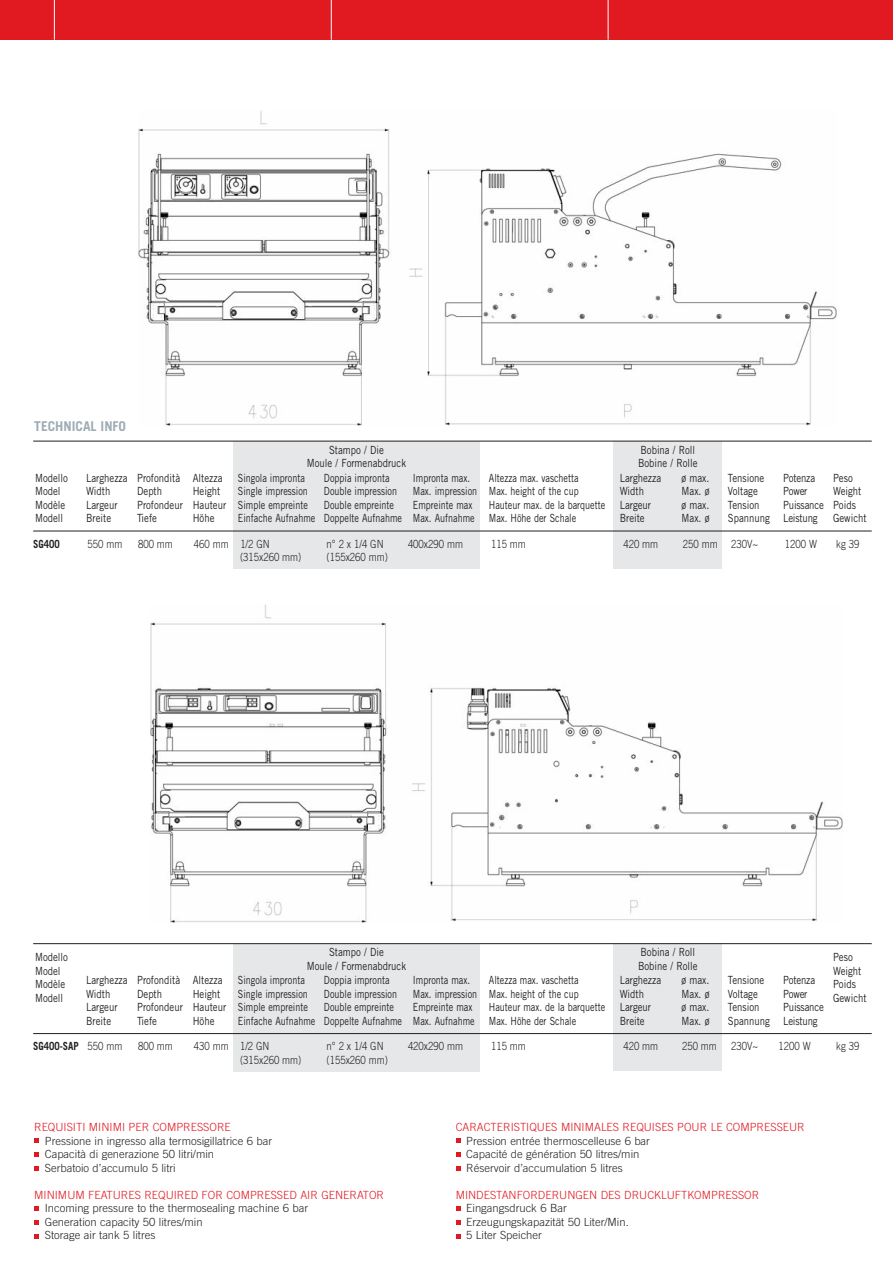
<style>
.page{position:relative;width:893px;height:1263px;background:#fff}
.page>*{position:absolute;margin:0;border:0;box-sizing:border-box;transform-origin:0 0}
.t1{font:700 13.5px "Trade Gothic LT Std";color:#9eacb5}
.t2{font:11.25px/13.5px "Trade Gothic LT Std";color:#231f20;scale:.85 1}
.t3{font:11.25px/13.5px "Trade Gothic LT Std";color:#231f20;scale:.8 1}
.t4{font:300 11.25px/13.5px "Trade Gothic LT Std";color:#231f20}
.t5{font:300 11.25px "Trade Gothic LT Std";color:#231f20;scale:.85 1}
.t6{font:300 11.25px "Trade Gothic LT Std";color:#e11a22}
.t7{font:11.25px/13.5px "Trade Gothic LT Std";letter-spacing:-.02em;color:#231f20;scale:.85 1}
.t8{font:700 11.25px "Trade Gothic LT Std";color:#231f20;scale:.85 1}
.s1{font-weight:300}
</style>
<div class="page">
<div style="left:613px;top:441px;width:109px;height:128px;background:#e6e7e8"></div>
<div style="left:233px;top:441px;width:247px;height:128px;background:#e6e7e8"></div>
<hr style="left:33px;top:441px;width:839px;height:1px;background:#231f20">
<hr style="left:33px;top:531px;width:839px;height:1px;background:#231f20">
<img style="left:139px;top:111px;width:697px;height:314px">
<div style="left:613px;top:944px;width:109px;height:127px;background:#e6e7e8"></div>
<div style="left:233px;top:944px;width:247px;height:127px;background:#e6e7e8"></div>
<hr style="left:33px;top:943px;width:839px;height:1px;background:#231f20">
<hr style="left:33px;top:1033px;width:839px;height:1px;background:#231f20">
<img style="left:151px;top:605px;width:691px;height:318px">
<div style="left:0;top:0;width:893px;height:39px;background:#e11a22"></div>
<hr style="left:54px;top:0;width:1px;height:40px;background:#fff">
<hr style="left:331px;top:0;width:1px;height:40px;background:#fff">
<hr style="left:608px;top:0;width:1px;height:40px;background:#fff">
<svg style="left:35px;top:1139px;width:4px;height:4px"></svg>
<svg style="left:35px;top:1152px;width:4px;height:5px"></svg>
<svg style="left:35px;top:1166px;width:4px;height:4px"></svg>
<svg style="left:35px;top:1207px;width:4px;height:4px"></svg>
<svg style="left:35px;top:1220px;width:4px;height:5px"></svg>
<svg style="left:35px;top:1234px;width:4px;height:4px"></svg>
<svg style="left:456px;top:1139px;width:5px;height:4px"></svg>
<svg style="left:456px;top:1152px;width:5px;height:5px"></svg>
<svg style="left:456px;top:1166px;width:5px;height:4px"></svg>
<svg style="left:456px;top:1207px;width:5px;height:4px"></svg>
<svg style="left:456px;top:1220px;width:5px;height:5px"></svg>
<svg style="left:456px;top:1234px;width:5px;height:4px"></svg>
<p class="t1" style="left:34px;top:419px;width:93px">TECHNICAL INFO</p>
<p class="t2" style="left:307px;top:444px;width:118px;text-align:center">Stampo / Die<br>Moule / Formenabdruck</p>
<p class="t2" style="left:638px;top:444px;width:72px">Bobina / Roll<br>Bobine / Rolle</p>
<p class="t2" style="left:35px;top:472px;width:40px">Modello<br>Model<br>Modèle<br>Modell</p>
<p class="t2" style="left:728px;top:472px;width:51px">Tensione<br>Voltage<br>Tension<br>Spannung</p>
<p class="t2" style="left:137px;top:472px;width:55px">Profondità<br>Depth<br>Profondeur<br>Tiefe</p>
<p class="t2" style="left:620px;top:472px;width:50px">Larghezza<br>Width<br>Largeur<br>Breite</p>
<p class="t3" style="left:238px;top:472px;width:98px">Singola impronta<br>Single impression<br>Simple empreinte<br>Einfache Aufnahme</p>
<p class="t3" style="left:324px;top:472px;width:99px">Doppia impronta<br>Double impression<br>Double empreinte<br>Doppelte Aufnahme</p>
<p class="t3" style="left:413px;top:472px;width:82px">Impronta max.<br>Max. impression<br>Empreinte max<br>Max. Aufnahme</p>
<p class="t2" style="left:682px;top:472px;width:34px;text-align:justify">ø max.<br>Max. ø ø max.<br>Max. ø</p>
<p class="t2" style="left:86px;top:472px;width:50px">Larghezza<br>Width<br>Largeur<br>Breite</p>
<p class="t2" style="left:193px;top:472px;width:41px">Altezza<br>Height<br>Hauteur<br>Höhe</p>
<p class="t7" style="left:783px;top:472px;width:49px">Potenza<br>Power<br>Puissance<br>Leistung</p>
<p class="t2" style="left:833px;top:472px;width:41px">Peso<br>Weight<br>Poids<br>Gewicht</p>
<p class="t3" style="left:489px;top:472px;width:147px">Altezza max. vaschetta<br>Max. height of the cup<br>Hauteur max. de la barquette<br>Max. Höhe der Schale</p>
<p class="t8" style="left:33px;top:537px;width:33px">SG400</p>
<p class="t5" style="left:88px;top:540px;width:42px">550 mm</p>
<p class="t5" style="left:138px;top:540px;width:42px">800 mm</p>
<p class="t5" style="left:194px;top:540px;width:91px">460 mm 1/2 GN</p>
<p class="t5" style="left:327px;top:540px;width:69px">n° 2 x 1/4 GN</p>
<p class="t5" style="left:408px;top:540px;width:66px">400x290 mm</p>
<p class="t5" style="left:491px;top:540px;width:42px">115 mm</p>
<p class="t5" style="left:623px;top:540px;width:42px">420 mm</p>
<p class="t5" style="left:683px;top:540px;width:90px">250 mm 230V~</p>
<p class="t5" style="left:785px;top:540px;width:39px">1200 W</p>
<p class="t5" style="left:836px;top:540px;width:29px">kg 39</p>
<p class="t5" style="left:240px;top:553px;width:74px">(315x260 mm)</p>
<p class="t5" style="left:327px;top:553px;width:74px">(155x260 mm)</p>
<p class="t2" style="left:35px;top:951px;width:40px">Modello<br>Model<br>Modèle<br>Modell</p>
<p class="t2" style="left:307px;top:946px;width:118px;text-align:center">Stampo / Die<br>Moule / Formenabdruck</p>
<p class="t2" style="left:638px;top:946px;width:72px">Bobina / Roll<br>Bobine / Rolle</p>
<p class="t2" style="left:137px;top:974px;width:55px">Profondità<br>Depth<br>Profondeur<br>Tiefe</p>
<p class="t2" style="left:620px;top:974px;width:50px">Larghezza<br>Width<br>Largeur<br>Breite</p>
<p class="t2" style="left:728px;top:974px;width:51px">Tensione<br>Voltage<br>Tension<br>Spannung</p>
<p class="t3" style="left:238px;top:974px;width:98px">Singola impronta<br>Single impression<br>Simple empreinte<br>Einfache Aufnahme</p>
<p class="t3" style="left:324px;top:974px;width:99px">Doppia impronta<br>Double impression<br>Double empreinte<br>Doppelte Aufnahme</p>
<p class="t3" style="left:413px;top:974px;width:82px">Impronta max.<br>Max. impression<br>Empreinte max<br>Max. Aufnahme</p>
<p class="t2" style="left:682px;top:974px;width:34px;text-align:justify">ø max.<br>Max. ø ø max.<br>Max. ø</p>
<p class="t2" style="left:86px;top:974px;width:50px">Larghezza<br>Width<br>Largeur<br>Breite</p>
<p class="t2" style="left:193px;top:974px;width:41px">Altezza<br>Height<br>Hauteur<br>Höhe</p>
<p class="t7" style="left:783px;top:974px;width:49px">Potenza<br>Power<br>Puissance<br>Leistung</p>
<p class="t3" style="left:489px;top:974px;width:147px">Altezza max. vaschetta<br>Max. height of the cup<br>Hauteur max. de la barquette<br>Max. Höhe der Schale</p>
<p class="t2" style="left:833px;top:951px;width:41px">Peso<br>Weight<br>Poids<br>Gewicht</p>
<p class="t8" style="left:33px;top:1040px;width:106px">SG400-SAP <span class="s1">550 mm</span></p>
<p class="t5" style="left:138px;top:1042px;width:42px">800 mm</p>
<p class="t5" style="left:194px;top:1042px;width:91px">430 mm 1/2 GN</p>
<p class="t5" style="left:327px;top:1042px;width:69px">n° 2 x 1/4 GN</p>
<p class="t5" style="left:408px;top:1042px;width:66px">420x290 mm</p>
<p class="t5" style="left:491px;top:1042px;width:42px">115 mm</p>
<p class="t5" style="left:623px;top:1042px;width:42px">420 mm</p>
<p class="t5" style="left:682px;top:1042px;width:42px">250 mm</p>
<p class="t5" style="left:731px;top:1042px;width:33px">230V~</p>
<p class="t5" style="left:779px;top:1042px;width:39px">1200 W</p>
<p class="t5" style="left:836px;top:1042px;width:29px">kg 39</p>
<p class="t5" style="left:240px;top:1056px;width:74px">(315x260 mm)</p>
<p class="t5" style="left:327px;top:1056px;width:74px">(155x260 mm)</p>
<p class="t6" style="left:34px;top:1123px;width:198px">REQUISITI MINIMI PER COMPRESSORE</p>
<p class="t4" style="left:45px;top:1135px;width:229px">Pressione in ingresso alla termosigillatrice 6 bar<br>Capacità di generazione 50 litri/min<br>Serbatoio d’accumulo 5 litri</p>
<p class="t6" style="left:34px;top:1190px;width:351px">MINIMUM FEATURES REQUIRED FOR COMPRESSED AIR GENERATOR</p>
<p class="t4" style="left:45px;top:1202px;width:265px">Incoming pressure to the thermosealing machine 6 bar<br>Generation capacity 50 litres/min<br>Storage air tank 5 litres</p>
<p class="t6" style="left:456px;top:1123px;width:351px">CARACTERISTIQUES MINIMALES REQUISES POUR LE COMPRESSEUR</p>
<p class="t4" style="left:466px;top:1135px;width:185px">Pression entrée thermoscelleuse 6 bar<br>Capacité de génération 50 litres/min<br>Réservoir d’accumulation 5 litres</p>
<p class="t6" style="left:456px;top:1190px;width:305px">MINDESTANFORDERUNGEN DES DRUCKLUFTKOMPRESSOR</p>
<p class="t4" style="left:466px;top:1202px;width:164px">Eingangsdruck 6 Bar<br>Erzeugungskapazität 50 Liter/Min.<br>5 Liter Speicher</p>
</div>
